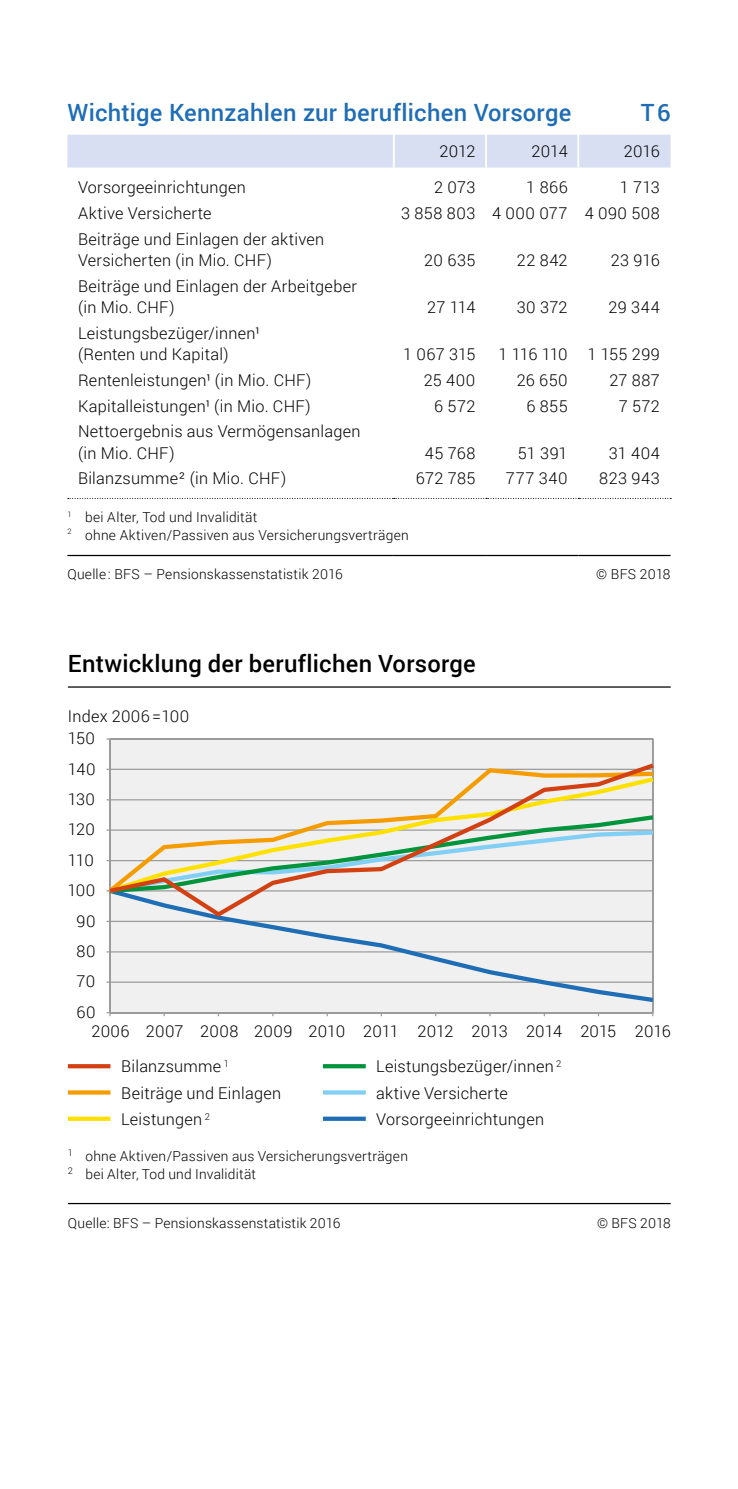
<style>
.page{position:relative;width:738px;height:1489px;background:#fff}
.page>*{position:absolute;margin:0;border:0;box-sizing:border-box;transform-origin:0 0}
.TAB_Titel{font:500 23.75px "Roboto";letter-spacing:.01em;color:#1e6db6}
.t1{font:500 23.75px "Roboto";letter-spacing:.01em;color:#000}
.TAB_Grundtext_TAB_Ko{font:300 16.25px/21.2px "Roboto";letter-spacing:.015em;color:#000}
.TAB_Fusszeile{font:300 13.75px/18px "Roboto";letter-spacing:.02em;color:#000}
</style>
<div class="page">
<div style="left:67px;top:135px;width:603px;height:32px;background:#d9dff2"></div>
<hr style="left:67px;top:555px;width:326px;height:1px;background:#000">
<hr style="left:393px;top:555px;width:92px;height:1px;background:#000">
<hr style="left:485px;top:555px;width:93px;height:1px;background:#000">
<hr style="left:578px;top:555px;width:92px;height:1px;background:#000">
<hr style="left:392px;top:135px;width:2px;height:32px;background:#fff">
<hr style="left:484px;top:135px;width:2px;height:32px;background:#fff">
<hr style="left:577px;top:135px;width:1px;height:32px;background:#fff">
<svg style="left:68px;top:498px;width:602px;height:1px"></svg>
<div style="left:106px;top:738px;width:547px;height:22px;background:#f0f0f0"></div>
<hr style="left:110px;top:738px;width:542px;height:1px;background:#9c9c9c">
<hr style="left:109px;top:739px;width:2px;height:273px;background:#9c9c9c">
<svg style="left:67px;top:760px;width:587px;height:309px"></svg>
<svg style="left:68px;top:1090px;width:42px;height:4px"></svg>
<svg style="left:68px;top:1116px;width:42px;height:4px"></svg>
<svg style="left:323px;top:1064px;width:42px;height:4px"></svg>
<svg style="left:323px;top:1090px;width:42px;height:4px"></svg>
<svg style="left:323px;top:1116px;width:42px;height:4px"></svg>
<hr style="left:68px;top:1202px;width:602px;height:2px;background:#000">
<hr style="left:68px;top:686px;width:602px;height:1px;background:#000">
<p class="TAB_Titel" style="left:67px;top:95px;width:505px">Wichtige Kennzahlen zur beruflichen Vorsorge</p>
<p class="TAB_Titel" style="left:640px;top:95px;width:31px">T6</p>
<p class="TAB_Grundtext_TAB_Ko" style="left:439px;top:140px;width:37px">2012</p>
<p class="TAB_Grundtext_TAB_Ko" style="left:531px;top:140px;width:38px">2014</p>
<p class="TAB_Grundtext_TAB_Ko" style="left:623px;top:140px;width:37px">2016</p>
<p class="TAB_Grundtext_TAB_Ko" style="left:78px;top:176px;width:169px">Vorsorgeeinrichtungen</p>
<p class="TAB_Grundtext_TAB_Ko" style="left:434px;top:176px;width:43px">2 073</p>
<p class="TAB_Grundtext_TAB_Ko" style="left:526px;top:176px;width:43px">1 866</p>
<p class="TAB_Grundtext_TAB_Ko" style="left:619px;top:176px;width:41px">1 713</p>
<p class="TAB_Grundtext_TAB_Ko" style="left:78px;top:202px;width:135px">Aktive Versicherte</p>
<p class="TAB_Grundtext_TAB_Ko" style="left:401px;top:202px;width:76px">3 858 803</p>
<p class="TAB_Grundtext_TAB_Ko" style="left:492px;top:202px;width:77px">4 000 077</p>
<p class="TAB_Grundtext_TAB_Ko" style="left:584px;top:202px;width:77px">4 090 508</p>
<p class="TAB_Grundtext_TAB_Ko" style="left:78px;top:228px;width:247px">Beiträge und Einlagen der aktiven<br>Versicherten (in Mio. CHF)</p>
<p class="TAB_Grundtext_TAB_Ko" style="left:424px;top:249px;width:53px">20 635</p>
<p class="TAB_Grundtext_TAB_Ko" style="left:516px;top:249px;width:52px">22 842</p>
<p class="TAB_Grundtext_TAB_Ko" style="left:610px;top:249px;width:50px">23 916</p>
<p class="TAB_Grundtext_TAB_Ko" style="left:78px;top:275px;width:280px">Beiträge und Einlagen der Arbeitgeber (in Mio. CHF)</p>
<p class="TAB_Grundtext_TAB_Ko" style="left:78px;top:322px;width:183px">Leistungsbezüger/innen¹ (Renten und Kapital)</p>
<p class="TAB_Grundtext_TAB_Ko" style="left:427px;top:296px;width:50px">27 114</p>
<p class="TAB_Grundtext_TAB_Ko" style="left:516px;top:296px;width:52px">30 372</p>
<p class="TAB_Grundtext_TAB_Ko" style="left:608px;top:296px;width:53px">29 344</p>
<p class="TAB_Grundtext_TAB_Ko" style="left:403px;top:343px;width:74px">1 067 315</p>
<p class="TAB_Grundtext_TAB_Ko" style="left:498px;top:343px;width:70px">1 116 110</p>
<p class="TAB_Grundtext_TAB_Ko" style="left:587px;top:343px;width:74px">1 155 299</p>
<p class="TAB_Grundtext_TAB_Ko" style="left:78px;top:369px;width:235px">Rentenleistungen¹ (in Mio. CHF)</p>
<p class="TAB_Grundtext_TAB_Ko" style="left:423px;top:369px;width:53px">25 400</p>
<p class="TAB_Grundtext_TAB_Ko" style="left:516px;top:369px;width:52px">26 650</p>
<p class="TAB_Grundtext_TAB_Ko" style="left:609px;top:369px;width:52px">27 887</p>
<p class="TAB_Grundtext_TAB_Ko" style="left:78px;top:394px;width:234px">Kapitalleistungen¹ (in Mio. CHF)</p>
<p class="TAB_Grundtext_TAB_Ko" style="left:434px;top:394px;width:43px">6 572</p>
<p class="TAB_Grundtext_TAB_Ko" style="left:526px;top:394px;width:43px">6 855</p>
<p class="TAB_Grundtext_TAB_Ko" style="left:618px;top:394px;width:43px">7 572</p>
<p class="TAB_Grundtext_TAB_Ko" style="left:78px;top:420px;width:284px">Nettoergebnis aus Vermögensanlagen (in Mio. CHF)</p>
<p class="TAB_Grundtext_TAB_Ko" style="left:424px;top:441px;width:52px">45 768</p>
<p class="TAB_Grundtext_TAB_Ko" style="left:517px;top:441px;width:51px">51 391</p>
<p class="TAB_Grundtext_TAB_Ko" style="left:608px;top:441px;width:53px">31 404</p>
<p class="TAB_Grundtext_TAB_Ko" style="left:78px;top:467px;width:209px">Bilanzsumme² (in Mio. CHF)</p>
<p class="TAB_Grundtext_TAB_Ko" style="left:415px;top:467px;width:61px">672 785</p>
<p class="TAB_Grundtext_TAB_Ko" style="left:505px;top:467px;width:63px">777 340</p>
<p class="TAB_Grundtext_TAB_Ko" style="left:598px;top:467px;width:62px">823 943</p>
<p class="TAB_Fusszeile" style="left:67px;top:508px;width:191px"><sup>1</sup> bei Alter, Tod und Invalidität</p>
<p class="TAB_Fusszeile" style="left:67px;top:525px;width:342px"><sup>2</sup> ohne Aktiven/Passiven aus Versicherungsverträgen</p>
<p class="TAB_Fusszeile" style="left:67px;top:565px;width:276px">Quelle: BFS – Pensionskassenstatistik 2016</p>
<p class="TAB_Fusszeile" style="left:595px;top:565px;width:76px">© BFS 2018</p>
<p class="t1" style="left:68px;top:647px;width:409px">Entwicklung der beruflichen Vorsorge</p>
<p class="TAB_Grundtext_TAB_Ko" style="left:68px;top:705px;width:123px">Index 2006=100</p>
<p class="TAB_Grundtext_TAB_Ko" style="left:68px;top:727px;width:29px">150</p>
<p class="TAB_Grundtext_TAB_Ko" style="left:68px;top:757px;width:29px">140</p>
<p class="TAB_Grundtext_TAB_Ko" style="left:68px;top:788px;width:29px">130</p>
<p class="TAB_Grundtext_TAB_Ko" style="left:68px;top:818px;width:29px">120</p>
<p class="TAB_Grundtext_TAB_Ko" style="left:68px;top:848px;width:27px">110</p>
<p class="TAB_Grundtext_TAB_Ko" style="left:67px;top:879px;width:29px">100</p>
<p class="TAB_Grundtext_TAB_Ko" style="left:77px;top:909px;width:20px">90</p>
<p class="TAB_Grundtext_TAB_Ko" style="left:77px;top:940px;width:20px">80</p>
<p class="TAB_Grundtext_TAB_Ko" style="left:77px;top:970px;width:20px">70</p>
<p class="TAB_Grundtext_TAB_Ko" style="left:77px;top:1000px;width:21px">60</p>
<p class="TAB_Grundtext_TAB_Ko" style="left:121px;top:1012px;width:550px;line-height:35.5px;text-indent:-30px">2006 2007 2008 2009 2010 2011 2012 2013 2014 2015 2016<br>Bilanzsumme <sup>1</sup></p>
<p class="TAB_Grundtext_TAB_Ko" style="left:121px;top:1079px;width:161px;line-height:26.2px">Beiträge und Einlagen<br>Leistungen <sup>2</sup></p>
<p class="TAB_Grundtext_TAB_Ko" style="left:376px;top:1052px;width:186px;line-height:26.2px">Leistungsbezüger/innen <sup>2 </sup>aktive Versicherte<br>Vorsorgeeinrichtungen</p>
<p class="TAB_Fusszeile" style="left:68px;top:1146px;width:341px"><sup>1</sup> ohne Aktiven/Passiven aus Versicherungsverträgen<br><sup>2</sup> bei Alter, Tod und Invalidität</p>
<p class="TAB_Fusszeile" style="left:68px;top:1213px;width:274px">Quelle: BFS – Pensionskassenstatistik 2016</p>
<p class="TAB_Fusszeile" style="left:596px;top:1213px;width:75px">© BFS 2018</p>
</div>
